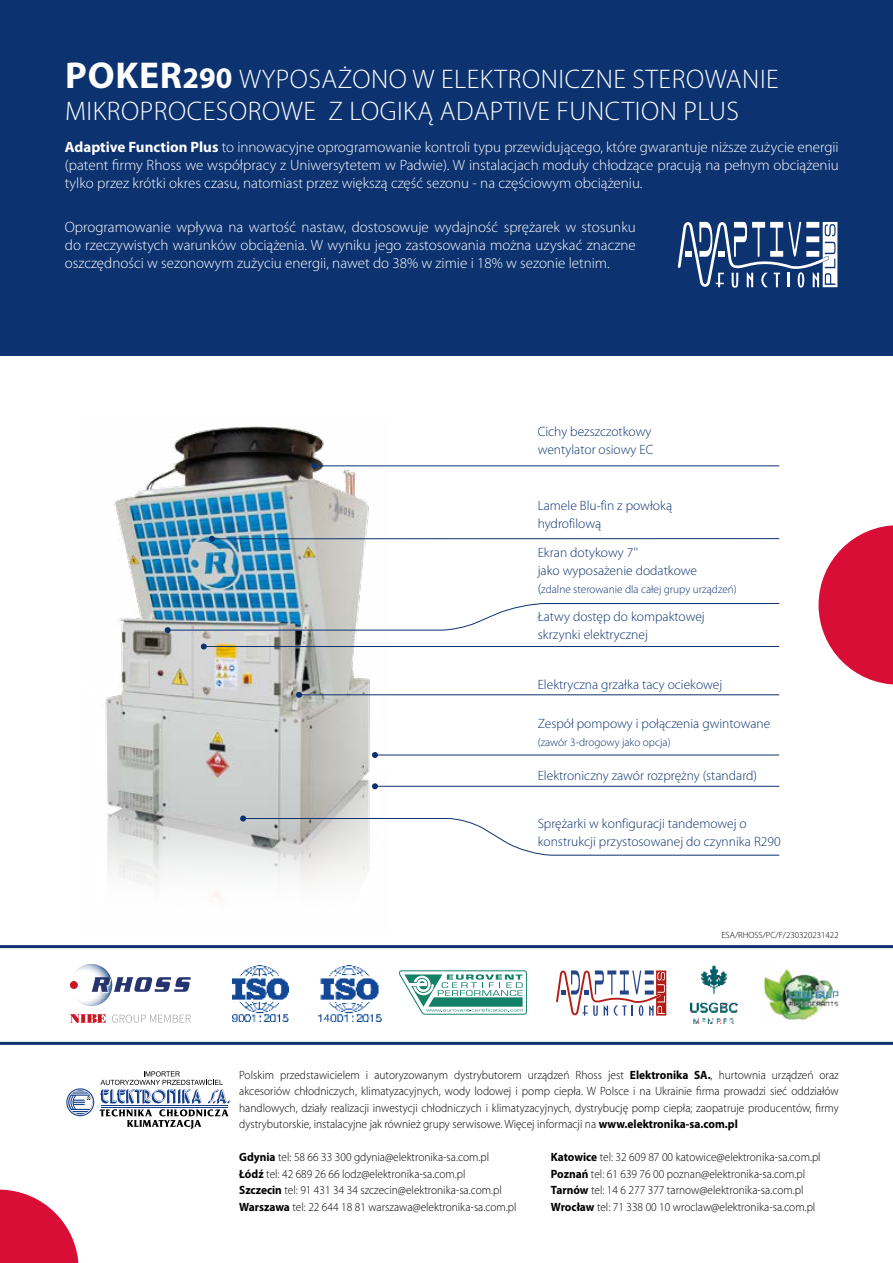
<style>
.page{position:relative;width:893px;height:1263px;background:#fff}
.page>*{position:absolute;margin:0;border:0;box-sizing:border-box;transform-origin:0 0}
.t1{font:300 27px/32.4px "Myriad Pro";letter-spacing:.02em;color:#fff}
.t2{font:300 15px/18px "Myriad Pro";color:#fff;text-align:justify}
.t3{font:300 13.5px/18px "Myriad Pro";color:#0c3270}
.t4{font:300 12px/16.5px "Myriad Pro";color:#000;text-align:justify;scale:.95 1}
.t5{font:300 11.25px "Myriad Pro";color:#0c3270}
.t6{font:300 9px "Myriad Pro";color:#000}
.s1{font-weight:700;font-size:37.5px}
.s2{font-weight:700;font-size:30px}
.s3{font-weight:700}
.s4{font-size:13.5px}
</style>
<div class="page">
<svg style="left:819px;top:525px;width:74px;height:160px"></svg>
<svg style="left:0;top:1189px;width:79px;height:74px"></svg>
<div style="left:0;top:0;width:893px;height:355px;background:#0c3270"></div>
<svg style="left:678px;top:222px;width:159px;height:66px"></svg>
<img style="left:105px;top:426px;width:284px;height:470px">
<hr style="left:0;top:1042px;width:893px;height:3px;background:#0c3270">
<hr style="left:0;top:945px;width:893px;height:3px;background:#0c3270">
<svg style="left:66px;top:1088px;width:28px;height:28px"></svg>
<svg style="left:100px;top:1109px;width:129px;height:20px"></svg>
<hr style="left:101px;top:1106px;width:127px;height:1px;background:#153d8a">
<hr style="left:101px;top:1107px;width:127px;height:1px;background:#153d8a">
<svg style="left:100px;top:1071px;width:130px;height:32px"></svg>
<hr style="left:314px;top:465px;width:465px;height:1px;background:#0c3270">
<svg style="left:311px;top:463px;width:6px;height:6px"></svg>
<hr style="left:212px;top:538px;width:567px;height:1px;background:#0c3270">
<svg style="left:209px;top:536px;width:6px;height:6px"></svg>
<hr style="left:375px;top:755px;width:404px;height:1px;background:#0c3270">
<svg style="left:372px;top:752px;width:6px;height:6px"></svg>
<hr style="left:204px;top:646px;width:575px;height:1px;background:#0c3270">
<svg style="left:201px;top:643px;width:6px;height:6px"></svg>
<svg style="left:240px;top:815px;width:540px;height:41px"></svg>
<hr style="left:299px;top:694px;width:480px;height:1px;background:#0c3270">
<svg style="left:296px;top:692px;width:6px;height:6px"></svg>
<hr style="left:375px;top:786px;width:404px;height:1px;background:#0c3270">
<svg style="left:372px;top:783px;width:6px;height:6px"></svg>
<img style="left:165px;top:603px;width:615px;height:30px">
<img style="left:232px;top:965px;width:57px;height:57px">
<img style="left:319px;top:965px;width:62px;height:57px">
<svg style="left:399px;top:970px;width:128px;height:44px"></svg>
<svg style="left:556px;top:970px;width:110px;height:46px"></svg>
<img style="left:690px;top:965px;width:47px;height:58px">
<img style="left:763px;top:969px;width:76px;height:51px">
<img style="left:75px;top:964px;width:36px;height:42px">
<svg style="left:70px;top:980px;width:8px;height:9px"></svg>
<svg style="left:91px;top:977px;width:100px;height:16px"></svg>
<svg style="left:70px;top:1014px;width:36px;height:9px"></svg>
<svg style="left:112px;top:1014px;width:79px;height:9px"></svg>
<h1 class="t1" style="left:65px;top:62px;width:715px"><span class="s1">POKER</span><span class="s2">290</span> WYPOSAŻONO W ELEKTRONICZNE STEROWANIE<br>MIKROPROCESOROWE Z LOGIKĄ ADAPTIVE FUNCTION PLUS</h1>
<p class="t2" style="left:65px;top:137px;width:775px"><span class="s3">Adaptive Function Plus</span> to innowacyjne oprogramowanie kontroli typu przewidującego, które gwarantuje niższe zużycie energii (patent firmy Rhoss we współpracy z Uniwersytetem w Padwie). W instalacjach moduły chłodzące pracują na pełnym obciążeniu tylko przez krótki okres czasu, natomiast przez większą część sezonu - na częściowym obciążeniu.</p>
<p class="t2" style="left:65px;top:218px;width:572px">Oprogramowanie wpływa na wartość nastaw, dostosowuje wydajność sprężarek w stosunku do rzeczywistych warunków obciążenia. W wyniku jego zastosowania można uzyskać znaczne oszczędności w sezonowym zużyciu energii, nawet do 38% w zimie i 18% w sezonie letnim.</p>
<p class="t3" style="left:538px;top:423px;width:117px">Cichy bezszczotkowy wentylator osiowy EC</p>
<p class="t3" style="left:538px;top:496px;width:136px">Lamele Blu-fin z powłoką hydrofilową</p>
<p class="t3" style="left:538px;top:543px;width:161px">Ekran dotykowy 7''<br>jako wyposażenie dodatkowe</p>
<p class="t5" style="left:538px;top:582px;width:201px"><span class="s4">(</span>zdalne sterowanie dla całej grupy urządzeń)</p>
<p class="t3" style="left:538px;top:608px;width:169px">Łatwy dostęp do kompaktowej skrzynki elektrycznej</p>
<p class="t3" style="left:538px;top:675px;width:186px">Elektryczna grzałka tacy ociekowej</p>
<p class="t3" style="left:538px;top:714px;width:234px">Zespół pompowy i połączenia gwintowane</p>
<p class="t5" style="left:538px;top:735px;width:134px">(zawór 3-drogowy jako opcja)</p>
<p class="t3" style="left:538px;top:766px;width:221px">Elektroniczny zawór rozprężny (standard)</p>
<p class="t3" style="left:538px;top:814px;width:244px">Sprężarki w konfiguracji tandemowej o konstrukcji przystosowanej do czynnika R290</p>
<p class="t6" style="left:721px;top:930px;width:119px">ESA/RHOSS/PC/F/230320231422</p>
<p class="t4" style="left:239px;top:1066px;width:633px">Polskim przedstawicielem i autoryzowanym dystrybutorem urządzeń Rhoss jest <span class="s3">Elektronika SA.</span>, hurtownia urządzeń oraz akcesoriów chłodniczych, klimatyzacyjnych, wody lodowej i pomp ciepła. W Polsce i na Ukrainie firma prowadzi sieć oddziałów handlowych, działy realizacji inwestycji chłodniczych i klimatyzacyjnych, dystrybucję pomp ciepła; zaopatruje producentów, firmy dystrybutorskie, instalacyjne jak również grupy serwisowe. Więcej informacji na <span class="s3">www.elektronika-sa.com.pl</span></p>
<p class="t4" style="left:239px;top:1149px;width:265px"><span class="s3">Gdynia</span> tel: 58 66 33 300 gdynia@elektronika-sa.com.pl</p>
<p class="t4" style="left:551px;top:1149px;width:286px"><span class="s3">Katowice</span> tel: 32 609 87 00 katowice@elektronika-sa.com.pl</p>
<p class="t4" style="left:239px;top:1165px;width:240px"><span class="s3">Łódź</span> tel: 42 689 26 66 lodz@elektronika-sa.com.pl</p>
<p class="t4" style="left:551px;top:1165px;width:269px"><span class="s3">Poznań</span> tel: 61 639 76 00 poznan@elektronika-sa.com.pl</p>
<p class="t4" style="left:239px;top:1182px;width:278px"><span class="s3">Szczecin</span> tel: 91 431 34 34 szczecin@elektronika-sa.com.pl</p>
<p class="t4" style="left:551px;top:1182px;width:267px"><span class="s3">Tarnów</span> tel: 14 6 277 377 tarnow@elektronika-sa.com.pl</p>
<p class="t4" style="left:239px;top:1198px;width:293px"><span class="s3">Warszawa</span> tel: 22 644 18 81 warszawa@elektronika-sa.com.pl</p>
<p class="t4" style="left:551px;top:1198px;width:280px"><span class="s3">Wrocław</span> tel: 71 338 00 10 wroclaw@elektronika-sa.com.pl</p>
</div>
